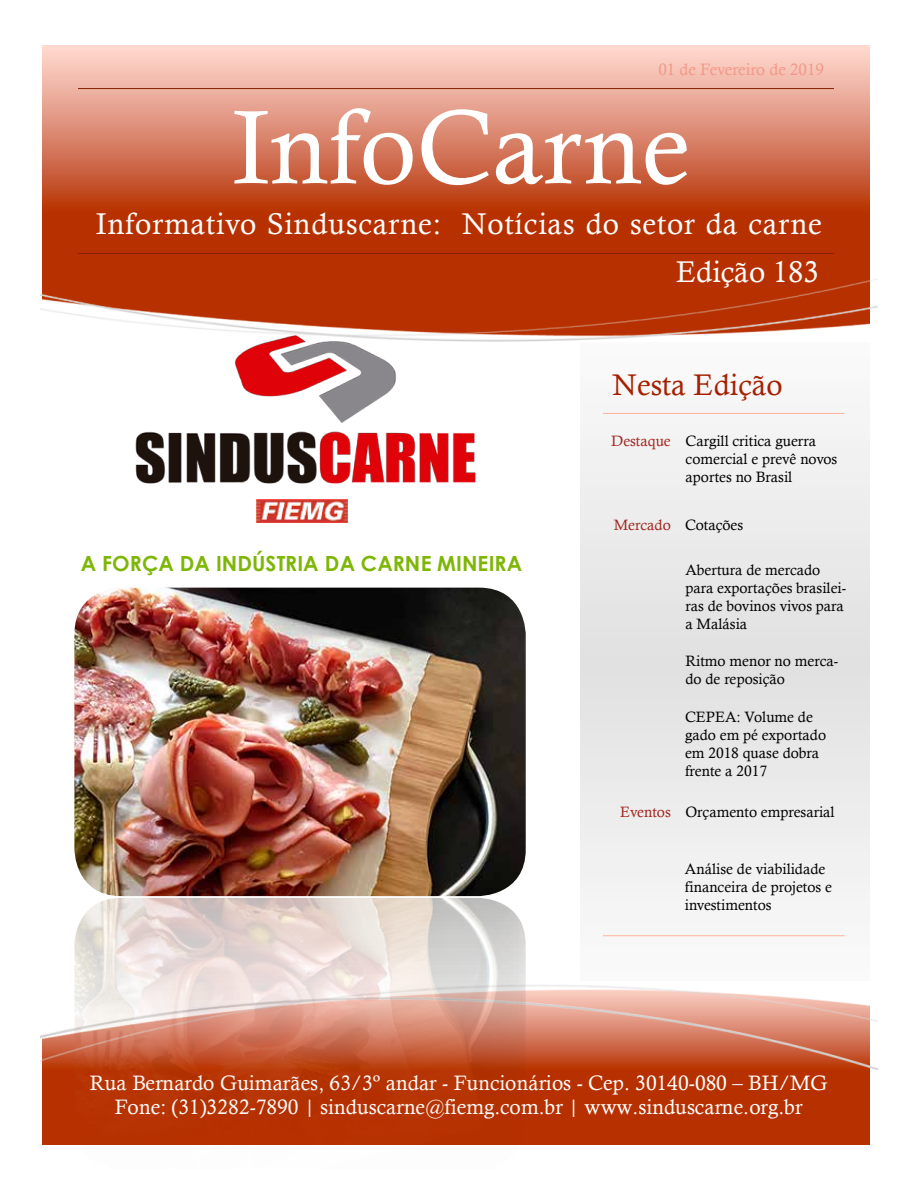
<style>
.page{position:relative;width:918px;height:1188px;background:#fff}
.page>*{position:absolute;margin:0;border:0;box-sizing:border-box;transform-origin:0 0}
.t1{font:105px "Calisto";color:#fff}
.t2{font:30px/48.6px "Calisto";letter-spacing:.03em;color:#fff;text-align:right}
.t3{font:29.85px "Calisto";color:#a61f00}
.t4{font:20.85px/23.7px "Calisto";letter-spacing:.005em;color:#fff;text-align:center}
.t5{font:700 20.85px "Century Gothic";letter-spacing:.005em;color:#7eb606}
.t6{font:16.5px "Calisto";color:#f39889}
.t7{font:15px/18px "Calisto";color:#000}
.t8{font:15px "Calisto";color:#a1261f}
.s1{color:#a1261f}
</style>
<div class="page">
<div style="left:580px;top:288px;width:290px;height:743px;background:#ededed"></div>
<img style="left:40px;top:981px;width:837px;height:164px">
<img style="left:40px;top:45px;width:837px;height:297px">
<hr style="left:78px;top:88px;width:756px;height:1px;background:#842100">
<hr style="left:78px;top:253px;width:756px;height:1px;background:#842100">
<hr style="left:603px;top:413px;width:241px;height:1px;background:#ffb39d">
<hr style="left:603px;top:935px;width:241px;height:1px;background:#ffb39d">
<div style="left:602px;top:368px;width:246px;height:13px;background:#f9f9f9"></div>
<div style="left:67px;top:1071px;width:783px;height:56px;background:#b73100"></div>
<img style="left:129px;top:587px;width:356px;height:1px">
<img style="left:129px;top:333px;width:351px;height:151px">
<img style="left:256px;top:500px;width:91px;height:22px">
<img style="left:74px;top:588px;width:452px;height:308px">
<img style="left:74px;top:898px;width:452px;height:247px">
<p class="t6" style="left:659px;top:60px;width:167px">01 de Fevereiro de 2019</p>
<h1 class="t1" style="left:232px;top:86px;width:460px">InfoCarne</h1>
<h2 class="t2" style="left:96px;top:199px;width:728px">Informativo Sinduscarne: Notícias do setor da carne<br>Edição 183</h2>
<h3 class="t3" style="left:613px;top:367px;width:172px">Nesta Edição</h3>
<p class="t8" style="left:611px;top:433px;width:61px">Destaque</p>
<p class="t7" style="left:686px;top:432px;width:153px">Cargill critica guerra comercial e prevê novos aportes no Brasil</p>
<h3 class="t5" style="left:81px;top:550px;width:443px">A FORÇA DA INDÚSTRIA DA CARNE MINEIRA</h3>
<p class="t7" style="left:614px;top:516px;width:131px"><span class="s1">Mercado</span> Cotações</p>
<p class="t7" style="left:685px;top:561px;width:162px">Abertura de mercado para exportações brasilei&shy;ras de bovinos vivos para a Malásia</p>
<p class="t8" style="left:620px;top:803px;width:52px">Eventos</p>
<p class="t7" style="left:685px;top:652px;width:154px">Ritmo menor no merca&shy;do de reposição</p>
<p class="t7" style="left:685px;top:707px;width:143px">CEPEA: Volume de gado em pé exportado em 2018 quase dobra frente a 2017</p>
<p class="t7" style="left:685px;top:803px;width:151px">Orçamento empresarial</p>
<p class="t7" style="left:685px;top:859px;width:149px">Análise de viabilidade financeira de projetos e investimentos</p>
<h3 class="t4" style="left:90px;top:1071px;width:739px">Rua Bernardo Guimarães, 63/3º andar - Funcionários - Cep. 30140-080 – BH/MG<br>Fone: (31)3282-7890 | sinduscarne@fiemg.com.br | www.sinduscarne.org.br</h3>
</div>
